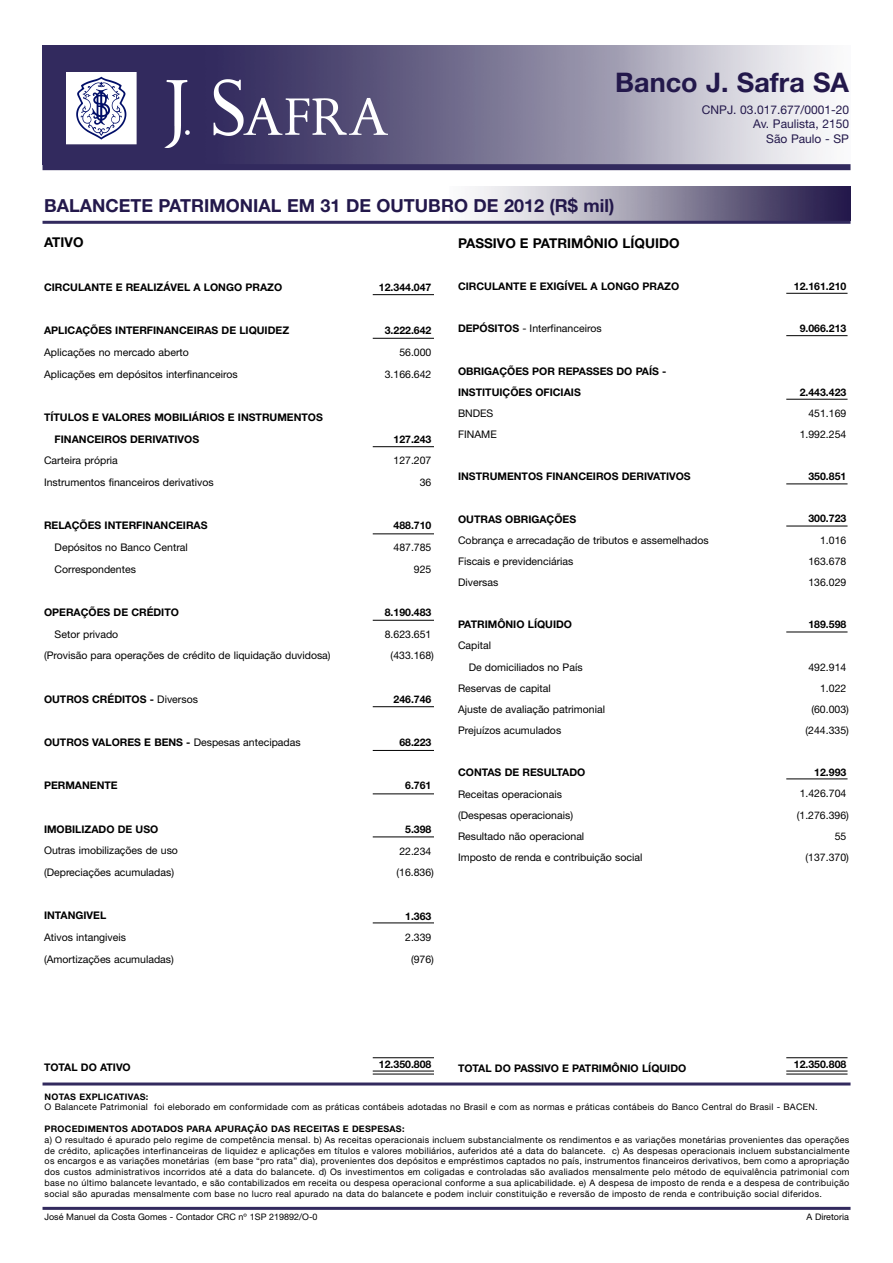
<style>
.page{position:relative;width:893px;height:1263px;background:#fff}
.page>*{position:absolute;margin:0;border:0;box-sizing:border-box;transform-origin:0 0}
.t1{font:700 27px "Helvetica Neue";color:#23184b}
.t2{font:700 18px "Helvetica Neue";color:#23184b}
.t3{font:700 13.5px "Helvetica Neue";color:#000}
.t4{font:12px/14.4px "Helvetica Neue";color:#23184b;text-align:right}
.t5{font:10.5px/21.1px "Helvetica Neue";color:#000}
.t6{font:700 10.5px/21.8px "Helvetica Neue";color:#000}
.t7{font:9px/10.8px "Helvetica Neue";letter-spacing:.03em;color:#000;text-align:justify}
.t8{font:700 9px "Helvetica Neue";letter-spacing:.03em;color:#000}
.t9{font:9px "Helvetica Neue";color:#000}
.s1{font-weight:400}
.s2{font-weight:700}
</style>
<div class="page">
<img style="left:449px;top:186px;width:401px;height:35px">
<img style="left:43px;top:46px;width:780px;height:118px">
<img style="left:66px;top:72px;width:321px;height:75px">
<div style="left:43px;top:164px;width:807px;height:6px;background:#322a5e"></div>
<hr style="left:43px;top:221px;width:807px;height:3px;background:#322a5e">
<hr style="left:43px;top:1083px;width:807px;height:3px;background:#322a5e">
<hr style="left:43px;top:1207px;width:807px;height:3px;background:#322a5e">
<svg style="left:372px;top:294px;width:62px;height:1px"></svg>
<svg style="left:372px;top:338px;width:62px;height:1px"></svg>
<svg style="left:372px;top:446px;width:62px;height:1px"></svg>
<svg style="left:372px;top:533px;width:62px;height:2px"></svg>
<svg style="left:372px;top:620px;width:62px;height:1px"></svg>
<svg style="left:372px;top:706px;width:62px;height:1px"></svg>
<svg style="left:372px;top:750px;width:62px;height:1px"></svg>
<svg style="left:372px;top:793px;width:62px;height:2px"></svg>
<svg style="left:372px;top:836px;width:62px;height:2px"></svg>
<svg style="left:372px;top:922px;width:62px;height:2px"></svg>
<svg style="left:372px;top:1070px;width:62px;height:5px"></svg>
<svg style="left:786px;top:293px;width:62px;height:1px"></svg>
<svg style="left:786px;top:335px;width:62px;height:1px"></svg>
<svg style="left:786px;top:398px;width:62px;height:2px"></svg>
<svg style="left:786px;top:483px;width:62px;height:2px"></svg>
<svg style="left:786px;top:525px;width:62px;height:2px"></svg>
<svg style="left:786px;top:631px;width:62px;height:2px"></svg>
<svg style="left:786px;top:778px;width:62px;height:2px"></svg>
<svg style="left:372px;top:1057px;width:62px;height:2px"></svg>
<svg style="left:786px;top:1070px;width:62px;height:5px"></svg>
<svg style="left:786px;top:1057px;width:62px;height:2px"></svg>
<h1 class="t1" style="left:615px;top:73px;width:235px">Banco J. Safra SA</h1>
<h3 class="t4" style="left:702px;top:103px;width:149px">CNPJ. 03.017.677/0001-20<br>Av. Paulista, 2150<br>São Paulo - SP</h3>
<h2 class="t2" style="left:44px;top:199px;width:572px">BALANCETE PATRIMONIAL EM 31 DE OUTUBRO DE 2012 (R$ mil)</h2>
<h3 class="t3" style="left:44px;top:238px;width:41px">ATIVO</h3>
<p class="t6" style="left:44px;top:277px;width:240px">CIRCULANTE E REALIZÁVEL A LONGO PRAZO</p>
<p class="t6" style="left:44px;top:321px;width:247px">APLICAÇÕES INTERFINANCEIRAS DE LIQUIDEZ</p>
<p class="t5" style="left:44px;top:342px;width:195px;line-height:21.8px">Aplicações no mercado aberto<br>Aplicações em depósitos interfinanceiros</p>
<p class="t6" style="left:55px;top:407px;width:270px;text-indent:-11px">TÍTULOS E VALORES MOBILIÁRIOS E INSTRUMENTOS<br>FINANCEIROS DERIVATIVOS</p>
<p class="t5" style="left:44px;top:451px;width:171px;line-height:21.8px">Carteira própria<br>Instrumentos financeiros derivativos</p>
<p class="t6" style="left:44px;top:516px;width:165px">RELAÇÕES INTERFINANCEIRAS</p>
<p class="t5" style="left:55px;top:537px;width:135px;line-height:21.8px">Depósitos no Banco Central<br>Correspondentes</p>
<p class="t6" style="left:44px;top:602px;width:136px">OPERAÇÕES DE CRÉDITO</p>
<p class="t5" style="left:44px;top:624px;width:288px;line-height:21.8px;text-indent:11px">Setor privado<br>(Provisão para operações de crédito de liquidação duvidosa)</p>
<p class="t6" style="left:44px;top:689px;width:155px">OUTROS CRÉDITOS - <span class="s1">Diversos</span></p>
<p class="t6" style="left:44px;top:732px;width:258px">OUTROS VALORES E BENS - <span class="s1">Despesas antecipadas</span></p>
<p class="t6" style="left:44px;top:776px;width:75px">PERMANENTE</p>
<p class="t6" style="left:44px;top:819px;width:116px">IMOBILIZADO DE USO</p>
<p class="t5" style="left:44px;top:841px;width:135px;line-height:21.6px">Outras imobilizações de uso (Depreciações acumuladas)</p>
<p class="t6" style="left:44px;top:906px;width:64px">INTANGIVEL</p>
<p class="t5" style="left:44px;top:928px;width:131px;line-height:21.8px">Ativos intangiveis (Amortizações acumuladas)</p>
<h3 class="t3" style="left:458px;top:238px;width:223px">PASSIVO E PATRIMÔNIO LÍQUIDO</h3>
<p class="t6" style="left:458px;top:276px;width:223px">CIRCULANTE E EXIGÍVEL A LONGO PRAZO</p>
<p class="t5" style="left:458px;top:319px;width:145px"><span class="s2">DEPÓSITOS</span> - Interfinanceiros</p>
<p class="t6" style="left:458px;top:361px;width:210px;line-height:21.1px">OBRIGAÇÕES POR REPASSES DO PAÍS -<br>INSTITUIÇÕES OFICIAIS</p>
<p class="t5" style="left:458px;top:404px;width:40px">BNDES<br>FINAME</p>
<p class="t6" style="left:458px;top:467px;width:234px">INSTRUMENTOS FINANCEIROS DERIVATIVOS</p>
<p class="t6" style="left:458px;top:509px;width:120px">OUTRAS OBRIGAÇÕES</p>
<p class="t5" style="left:458px;top:530px;width:252px">Cobrança e arrecadação de tributos e assemelhados<br>Fiscais e previdenciárias<br>Diversas</p>
<p class="t6" style="left:458px;top:615px;width:116px">PATRIMÔNIO LÍQUIDO</p>
<p class="t5" style="left:458px;top:636px;width:35px">Capital</p>
<p class="t5" style="left:469px;top:657px;width:115px">De domiciliados no País</p>
<p class="t5" style="left:458px;top:678px;width:94px">Reservas de capital</p>
<p class="t5" style="left:458px;top:700px;width:148px">Ajuste de avaliação patrimonial</p>
<p class="t5" style="left:458px;top:721px;width:105px">Prejuízos acumulados</p>
<p class="t6" style="left:458px;top:763px;width:129px">CONTAS DE RESULTADO</p>
<p class="t5" style="left:458px;top:784px;width:186px">Receitas operacionais<br>(Despesas operacionais)<br>Resultado não operacional<br>Imposto de renda e contribuição social</p>
<p class="t6" style="left:379px;top:277px;width:54px">12.344.047</p>
<p class="t6" style="left:385px;top:321px;width:48px">3.222.642</p>
<p class="t5" style="left:385px;top:342px;width:48px;line-height:21.8px;text-align:right">56.000<br>3.166.642</p>
<p class="t6" style="left:393px;top:429px;width:39px">127.243</p>
<p class="t5" style="left:393px;top:451px;width:39px;line-height:21.8px;text-align:right">127.207<br>36</p>
<p class="t6" style="left:393px;top:516px;width:39px">488.710</p>
<p class="t5" style="left:393px;top:537px;width:39px;line-height:21.8px;text-align:right">487.785<br>925</p>
<p class="t6" style="left:385px;top:602px;width:48px">8.190.483</p>
<p class="t5" style="left:385px;top:624px;width:51px;line-height:21.6px;text-align:center">8.623.651 (433.168)</p>
<p class="t6" style="left:393px;top:689px;width:39px">246.746</p>
<p class="t6" style="left:399px;top:732px;width:34px">68.223</p>
<p class="t6" style="left:405px;top:776px;width:28px">6.761</p>
<p class="t6" style="left:405px;top:819px;width:28px">5.398</p>
<p class="t5" style="left:396px;top:841px;width:39px;line-height:21.8px">22.234 (16.836)</p>
<p class="t6" style="left:405px;top:906px;width:28px">1.363</p>
<p class="t5" style="left:405px;top:928px;width:30px;line-height:21.6px;text-align:center">2.339 (976)</p>
<p class="t6" style="left:44px;top:1057px;width:88px">TOTAL DO ATIVO</p>
<p class="t6" style="left:379px;top:1054px;width:54px">12.350.808</p>
<p class="t6" style="left:458px;top:1059px;width:230px">TOTAL DO PASSIVO E PATRIMÔNIO LÍQUIDO</p>
<p class="t6" style="left:794px;top:276px;width:54px">12.161.210</p>
<p class="t6" style="left:800px;top:318px;width:48px">9.066.213</p>
<p class="t6" style="left:800px;top:382px;width:48px">2.443.423</p>
<p class="t5" style="left:800px;top:403px;width:48px;text-align:right">451.169<br>1.992.254</p>
<p class="t6" style="left:808px;top:467px;width:39px">350.851</p>
<p class="t6" style="left:808px;top:509px;width:39px">300.723</p>
<p class="t5" style="left:808px;top:530px;width:39px;text-align:justify;text-indent:12px">1.016<br>163.678<br>136.029</p>
<p class="t6" style="left:808px;top:615px;width:39px">189.598</p>
<p class="t5" style="left:805px;top:657px;width:45px;text-align:right">492.914<br>1.022 (60.003) (244.335)</p>
<p class="t6" style="left:814px;top:763px;width:34px">12.993</p>
<p class="t5" style="left:797px;top:784px;width:54px;text-align:right">1.426.704 (1.276.396)<br>55 (137.370)</p>
<p class="t6" style="left:794px;top:1054px;width:54px">12.350.808</p>
<p class="t8" style="left:45px;top:1093px;width:105px">NOTAS EXPLICATIVAS:</p>
<p class="t7" style="left:45px;top:1103px;width:775px">O Balancete Patrimonial foi eleborado em conformidade com as práticas contábeis adotadas no Brasil e com as normas e práticas contábeis do Banco Central do Brasil - BACEN.</p>
<p class="t8" style="left:45px;top:1125px;width:361px">PROCEDIMENTOS ADOTADOS PARA APURAÇÃO DAS RECEITAS E DESPESAS:</p>
<p class="t7" style="left:45px;top:1135px;width:806px">a) O resultado é apurado pelo regime de competência mensal. b) As receitas operacionais incluem substancialmente os rendimentos e as variações monetárias provenientes das operações de crédito, aplicações interfinanceiras de liquidez e aplicações em títulos e valores mobiliários, auferidos até a data do balancete. c) As despesas operacionais incluem substancialmente os encargos e as variações monetárias (em base “pro rata” dia), provenientes dos depósitos e empréstimos captados no país, instrumentos financeiros derivativos, bem como a apropriação dos custos administrativos incorridos até a data do balancete. d) Os investimentos em coligadas e controladas são avaliados mensalmente pelo método de equivalência patrimonial com base no último balancete levantado, e são contabilizados em receita ou despesa operacional conforme a sua aplicabilidade. e) A despesa de imposto de renda e a despesa de contribuição social são apuradas mensalmente com base no lucro real apurado na data do balancete e podem incluir constituição e reversão de imposto de renda e contribuição social diferidos.</p>
<p class="t9" style="left:44px;top:1214px;width:275px">José Manuel da Costa Gomes - Contador CRC nº 1SP 219892/O-0</p>
<p class="t9" style="left:806px;top:1214px;width:44px">A Diretoria</p>
</div>
